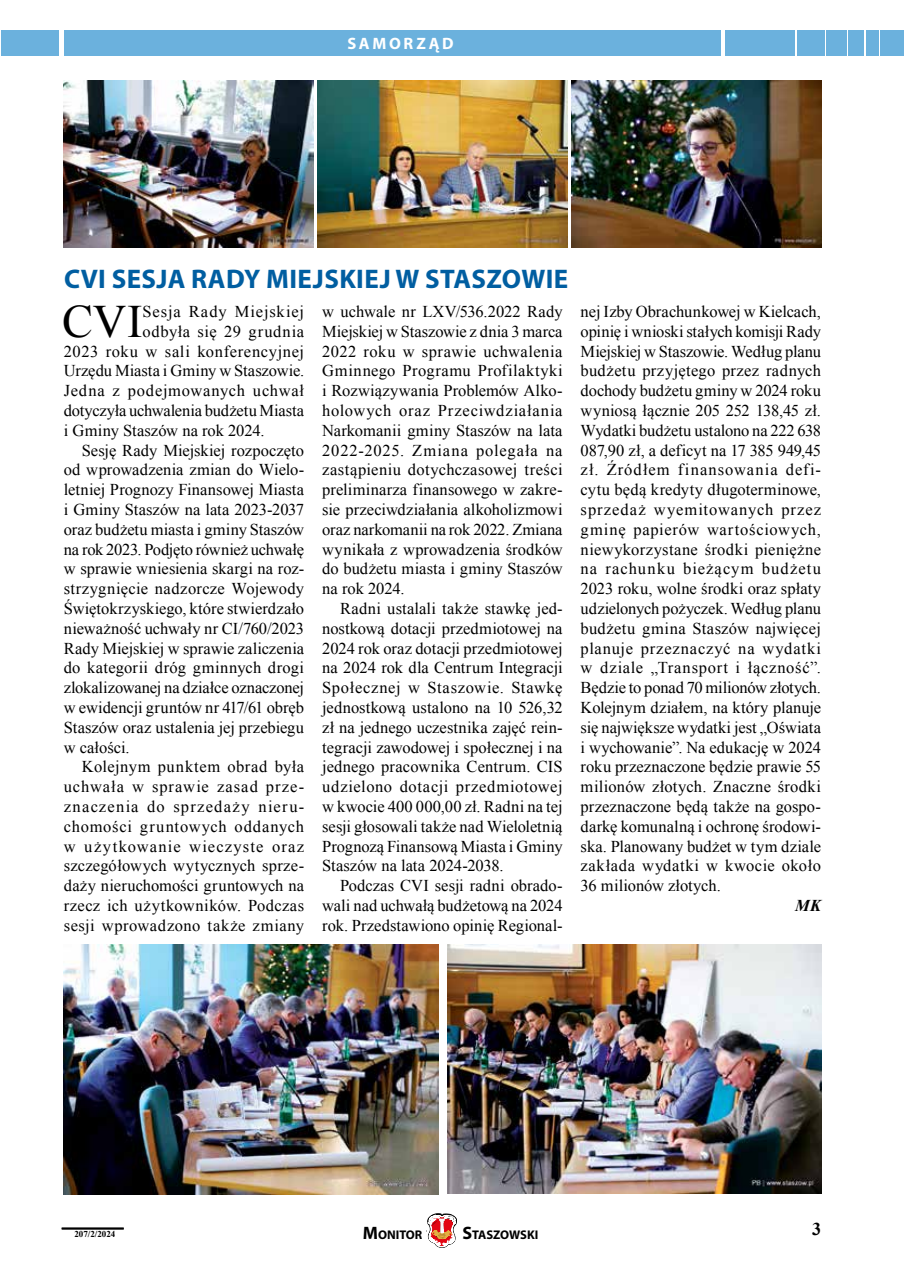
<style>
.page{position:relative;width:904px;height:1276px;background:#fff}
.page>*{position:absolute;margin:0;border:0;box-sizing:border-box;transform-origin:0 0}
.t1{font:46.35px "Times New Roman";color:#000}
.t2{font:700 27px "Myriad Pro";letter-spacing:.015em;color:#005ea1}
.t3{font:700 18px "Times New Roman";color:#000}
.t4{font:16.5px/19.8px "Times New Roman";letter-spacing:.01em;color:#000;text-align:justify}
.t5{font:16.5px "Times New Roman";letter-spacing:-.015em;color:#000}
.t6{font:16.5px "Times New Roman";letter-spacing:.045em;color:#000}
.t7{font:16.5px "Times New Roman";letter-spacing:.03em;color:#000}
.t8{font:16.5px "Times New Roman";letter-spacing:.075em;color:#000}
.t9{font:16.5px "Times New Roman";letter-spacing:.035em;color:#000}
.t10{font:16.5px "Times New Roman";letter-spacing:-.01em;color:#000}
.t11{font:16.5px "Times New Roman";letter-spacing:.06em;color:#000}
.t12{font:16.5px "Times New Roman";letter-spacing:.05em;color:#000}
.t13{font:700 16.5px "Myriad Pro";letter-spacing:.16em;color:#fff}
.t14{font:italic 700 16.5px "Times New Roman";color:#000}
.t15{font:700 12.6px "Myriad Pro";color:#000}
.t16{font:700 9px "Times New Roman";color:#000}
.s1{font-size:18px}
</style>
<div class="page">
<img style="left:571px;top:81px;width:250px;height:166px">
<img style="left:317px;top:81px;width:250px;height:166px">
<img style="left:64px;top:944px;width:374px;height:250px">
<img style="left:447px;top:944px;width:374px;height:250px">
<img style="left:64px;top:81px;width:249px;height:166px">
<svg style="left:427px;top:1213px;width:30px;height:34px"></svg>
<hr style="left:62px;top:1227px;width:62px;height:1px;background:#000">
<hr style="left:62px;top:1228px;width:62px;height:1px;background:#000">
<div style="left:65px;top:30px;width:656px;height:26px;background:#6bb1dd"></div>
<div style="left:880px;top:30px;width:24px;height:26px;background:#6bb1dd"></div>
<div style="left:866px;top:30px;width:12px;height:26px;background:#6bb1dd"></div>
<div style="left:848px;top:30px;width:16px;height:26px;background:#6bb1dd"></div>
<div style="left:725px;top:30px;width:69px;height:26px;background:#6bb1dd"></div>
<div style="left:2px;top:30px;width:57px;height:26px;background:#6bb1dd"></div>
<div style="left:826px;top:30px;width:20px;height:26px;background:#6bb1dd"></div>
<div style="left:796px;top:30px;width:28px;height:26px;background:#6bb1dd"></div>
<p class="t13" style="left:347px;top:33px;width:107px">SAMORZĄD</p>
<h2 class="t2" style="left:64px;top:261px;width:505px">CVI SESJA RADY MIEJSKIEJ W STASZOWIE</h2>
<h1 class="t1" style="left:62px;top:290px;width:82px">CVI</h1>
<p class="t12" style="left:142px;top:300px;width:163px">Sesja Rady Miejskiej</p>
<p class="t4" style="left:322px;top:301px;width:242px">w uchwale nr LXV/536.2022 Rady Miejskiej w Staszowie z dnia 3 marca 2022 roku w sprawie uchwalenia Gminnego Programu Profilaktyki i Rozwiązywania Problemów Alko&shy;holowych oraz Przeciwdziałania Narkomanii gminy Staszów na lata 2022-2025. Zmiana polegała na zastąpieniu dotychczasowej treści preliminarza finansowego w zakre&shy;sie przeciwdziałania alkoholizmowi oraz narkomanii na rok 2022. Zmiana wynikała z wprowadzenia środków do budżetu miasta i gminy Staszów na rok 2024.</p>
<p class="t4" style="left:322px;top:598px;width:242px;text-indent:18px">Radni ustalali także stawkę jed&shy;nostkową dotacji przedmiotowej na 2024 rok oraz dotacji przedmiotowej na 2024 rok dla Centrum Integracji Społecznej w Staszowie. Stawkę jednostkową ustalono na 10 526,32 zł na jednego uczestnika zajęć rein&shy;tegracji zawodowej i społecznej i na jednego pracownika Centrum. CIS udzielono dotacji przedmiotowej w kwocie 400 000,00 zł. Radni na tej sesji głosowali także nad Wieloletnią Prognozą Finansową Miasta i Gminy Staszów na lata 2024-2038.</p>
<p class="t4" style="left:322px;top:875px;width:242px;text-indent:18px">Podczas CVI sesji radni obrado&shy;wali nad uchwałą budżetową na 2024 rok. Przedstawiono opinię Regional-</p>
<p class="t9" style="left:142px;top:320px;width:163px">odbyła się 29 grudnia</p>
<p class="t9" style="left:64px;top:340px;width:242px">2023 roku w sali konferencyjnej</p>
<p class="t4" style="left:64px;top:361px;width:242px">Urzędu Miasta i Gminy w Staszowie.</p>
<p class="t6" style="left:64px;top:379px;width:242px">Jedna z podejmowanych uchwał</p>
<p class="t5" style="left:64px;top:399px;width:242px">dotyczyła uchwalenia budżetu Miasta</p>
<p class="t4" style="left:64px;top:420px;width:202px">i Gminy Staszów na rok 2024.</p>
<p class="t4" style="left:82px;top:440px;width:224px">Sesję Rady Miejskiej rozpoczęto</p>
<p class="t4" style="left:64px;top:460px;width:242px">od wprowadzenia zmian do Wielo-</p>
<p class="t4" style="left:64px;top:479px;width:242px">letniej Prognozy Finansowej Miasta</p>
<p class="t4" style="left:64px;top:499px;width:242px">i Gminy Staszów na lata 2023-2037</p>
<p class="t4" style="left:64px;top:519px;width:242px">oraz budżetu miasta i gminy Staszów</p>
<p class="t5" style="left:64px;top:538px;width:242px">na rok 2023. Podjęto również uchwałę</p>
<p class="t4" style="left:64px;top:559px;width:242px">w sprawie wniesienia skargi na roz-</p>
<p class="t4" style="left:64px;top:578px;width:242px">strzygnięcie nadzorcze Wojewody</p>
<p class="t4" style="left:64px;top:598px;width:242px">Świętokrzyskiego, które stwierdzało</p>
<p class="t4" style="left:64px;top:618px;width:242px">nieważność uchwały nr CI/760/2023</p>
<p class="t4" style="left:64px;top:638px;width:242px">Rady Miejskiej w sprawie zaliczenia</p>
<p class="t4" style="left:64px;top:658px;width:242px">do kategorii dróg gminnych drogi</p>
<p class="t10" style="left:64px;top:676px;width:242px">zlokalizowanej na działce oznaczonej</p>
<p class="t4" style="left:64px;top:697px;width:242px">w ewidencji gruntów nr 417/61 obręb</p>
<p class="t4" style="left:64px;top:717px;width:242px">Staszów oraz ustalenia jej przebiegu</p>
<p class="t4" style="left:64px;top:737px;width:67px">w całości.</p>
<p class="t7" style="left:82px;top:756px;width:224px">Kolejnym punktem obrad była</p>
<p class="t11" style="left:64px;top:775px;width:242px">uchwała w sprawie zasad prze-</p>
<p class="t8" style="left:64px;top:795px;width:242px">znaczenia do sprzedaży nieru-</p>
<p class="t6" style="left:64px;top:815px;width:242px">chomości gruntowych oddanych</p>
<p class="t8" style="left:64px;top:835px;width:242px">w użytkowanie wieczyste oraz</p>
<p class="t4" style="left:64px;top:856px;width:242px">szczegółowych wytycznych sprze-</p>
<p class="t4" style="left:64px;top:875px;width:242px">daży nieruchomości gruntowych na</p>
<p class="t4" style="left:64px;top:895px;width:242px">rzecz ich użytkowników. Podczas</p>
<p class="t7" style="left:64px;top:914px;width:242px">sesji wprowadzono także zmiany</p>
<p class="t4" style="left:580px;top:301px;width:242px">nej Izby Obrachunkowej w Kielcach, opinię i wnioski stałych komisji Rady Miejskiej w Staszowie. Według planu budżetu przyjętego przez radnych dochody budżetu gminy w 2024 roku wyniosą łącznie 205 252 138,45 zł.<br>Wydatki budżetu ustalono na 222 638<br>087,90 zł, a deficyt na 17 385 949,45 zł. Źródłem finansowania defi&shy;cytu będą kredyty długoterminowe, sprzedaż wyemitowanych przez gminę papierów wartościowych, niewykorzystane środki pieniężne na rachunku bieżącym budżetu 2023 roku, wolne środki oraz spłaty udzielonych pożyczek. Według planu budżetu gmina Staszów najwięcej planuje przeznaczyć na wydatki w dziale „Transport i łączność”.<br>Będzie to ponad 70 milionów złotych.<br>Kolejnym działem, na który planuje się największe wydatki jest „Oświata i wychowanie”. Na edukację w 2024 roku przeznaczone będzie prawie 55 milionów złotych. Znaczne środki przeznaczone będą także na gospo&shy;darkę komunalną i ochronę środowi&shy;ska. Planowany budżet w tym dziale zakłada wydatki w kwocie około 36 milionów złotych.</p>
<p class="t14" style="left:795px;top:894px;width:27px">MK</p>
<p class="t16" style="left:74px;top:1227px;width:43px">207/2/2024</p>
<p class="t15" style="left:363px;top:1226px;width:61px"><span class="s1">M</span>ONITOR</p>
<p class="t15" style="left:462px;top:1226px;width:77px"><span class="s1">S</span>TASZOWSKI</p>
<p class="t3" style="left:812px;top:1216px;width:10px">3</p>
</div>
